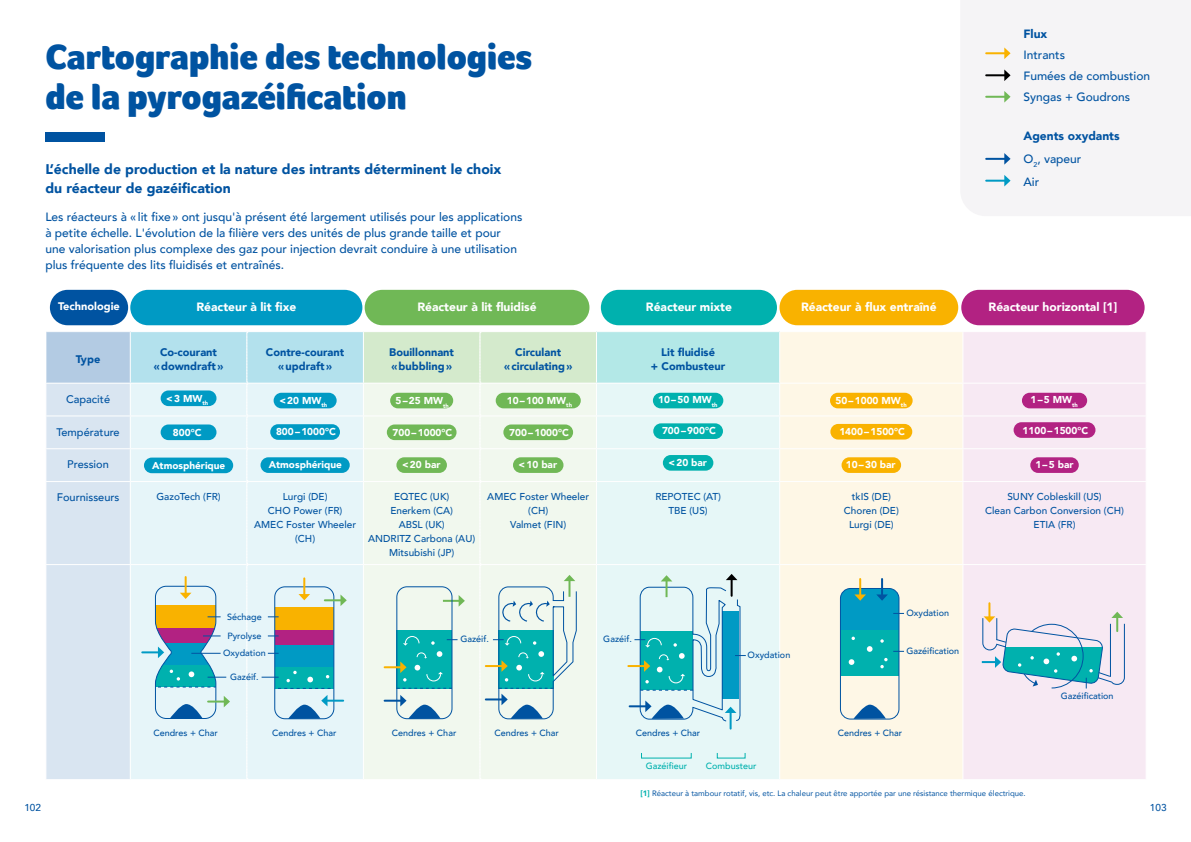
<style>
.page{position:relative;width:1191px;height:842px;background:#fff}
.page>*{position:absolute;margin:0;border:0;box-sizing:border-box;transform-origin:0 0}
.t1{font:900 36px/40px "Foco Trial";color:#0053a1}
.t2{font:900 14px/19px "Avenir";color:#0053a1}
.t3{font:500 12px/16px "Avenir";color:#0053a1}
.t4{font:900 12px "Avenir";color:#fff}
.t5{font:900 12px "Avenir";color:#0053a1}
.t6{font:900 11px/14px "Avenir";color:#0053a1;text-align:center}
.t7{font:500 11px "Avenir";color:#0053a1}
.t8{font:900 11px "Avenir";color:#fff}
.t9{font:500 10px/14px "Avenir";color:#0053a1;text-align:center}
.t10{font:900 10px "Avenir";color:#fff}
.t11{font:500 9px/19.1px "Avenir";color:#0053a1}
.t12{font:500 9px "Avenir";color:#00b1ae}
.t13{font:7.8px "Avenir";color:#0053a1}
.s1{font-weight:900;color:#00b1ae}
</style>
<div class="page">
<div style="left:596px;top:332px;width:183px;height:51px;background:#b3e8e7"></div>
<div style="left:780px;top:332px;width:182px;height:447px;background:#fef7e6"></div>
<div style="left:963px;top:332px;width:182px;height:447px;background:#f7e9f3"></div>
<div style="left:597px;top:384px;width:182px;height:395px;background:#e6f7f7"></div>
<hr style="left:596px;top:332px;width:1px;height:51px;background:#fff">
<hr style="left:779px;top:383px;width:184px;height:1px;background:#fff">
<hr style="left:963px;top:383px;width:183px;height:1px;background:#fff">
<hr style="left:596px;top:415px;width:183px;height:1px;background:#fff">
<hr style="left:779px;top:415px;width:184px;height:1px;background:#fff">
<hr style="left:963px;top:415px;width:183px;height:1px;background:#fff">
<hr style="left:596px;top:448px;width:183px;height:1px;background:#fff">
<hr style="left:779px;top:448px;width:184px;height:1px;background:#fff">
<hr style="left:963px;top:448px;width:183px;height:1px;background:#fff">
<hr style="left:596px;top:481px;width:183px;height:1px;background:#fff">
<hr style="left:779px;top:481px;width:184px;height:1px;background:#fff">
<hr style="left:963px;top:481px;width:183px;height:1px;background:#fff">
<hr style="left:596px;top:564px;width:183px;height:1px;background:#fff">
<hr style="left:779px;top:564px;width:184px;height:1px;background:#fff">
<hr style="left:963px;top:564px;width:183px;height:1px;background:#fff">
<div style="left:653px;top:393px;width:70px;height:15px;background:#00b1ae;border-radius:8px"></div>
<div style="left:830px;top:393px;width:82px;height:15px;background:#f9b200;border-radius:8px"></div>
<div style="left:1022px;top:393px;width:65px;height:15px;background:#b22282;border-radius:8px"></div>
<div style="left:653px;top:423px;width:70px;height:16px;background:#00b1ae;border-radius:8px"></div>
<div style="left:830px;top:424px;width:82px;height:15px;background:#f9b200;border-radius:8px"></div>
<div style="left:1013px;top:422px;width:82px;height:16px;background:#b22282;border-radius:8px"></div>
<div style="left:663px;top:455px;width:50px;height:16px;background:#00b1ae;border-radius:8px"></div>
<div style="left:841px;top:457px;width:60px;height:16px;background:#f9b200;border-radius:8px"></div>
<div style="left:1030px;top:457px;width:48px;height:16px;background:#b22282;border-radius:8px"></div>
<div style="left:45px;top:132px;width:60px;height:10px;background:#0053a1"></div>
<div style="left:50px;top:290px;width:78px;height:35px;background:#0053a1;border-radius:18px"></div>
<div style="left:130px;top:290px;width:232px;height:35px;background:#009ac4;border-radius:18px"></div>
<div style="left:365px;top:290px;width:224px;height:35px;background:#70b856;border-radius:18px"></div>
<svg style="left:46px;top:332px;width:550px;height:447px;background:#cfe6e4"></svg>
<div style="left:779px;top:290px;width:179px;height:35px;background:#f9b200;border-radius:18px"></div>
<svg style="left:853px;top:705px;width:33px;height:12px"></svg>
<div style="left:840px;top:588px;width:59px;height:42px;background:#009ac4"></div>
<div style="left:840px;top:630px;width:59px;height:46px;background:#00b1ae"></div>
<div style="left:840px;top:588px;width:59px;height:131px;border:1px solid #0053a1;border-radius:10px"></div>
<svg style="left:876px;top:579px;width:12px;height:22px"></svg>
<svg style="left:854px;top:579px;width:12px;height:22px"></svg>
<div style="left:961px;top:0;width:230px;height:216px;background:#f5f4f6"></div>
<hr style="left:986px;top:96px;width:20px;height:2px;background:#70b856">
<svg style="left:1004px;top:91px;width:6px;height:12px"></svg>
<hr style="left:986px;top:74px;width:20px;height:2px;background:#000">
<svg style="left:1004px;top:69px;width:6px;height:12px"></svg>
<hr style="left:986px;top:158px;width:20px;height:2px;background:#0053a1">
<svg style="left:1004px;top:153px;width:6px;height:12px"></svg>
<hr style="left:986px;top:180px;width:20px;height:2px;background:#009ac4">
<svg style="left:1004px;top:175px;width:6px;height:11px"></svg>
<div style="left:601px;top:290px;width:176px;height:35px;background:#00b1ae;border-radius:18px"></div>
<div style="left:961px;top:290px;width:183px;height:35px;background:#b22282;border-radius:18px"></div>
<hr style="left:986px;top:52px;width:20px;height:2px;background:#f9b200">
<svg style="left:1004px;top:47px;width:6px;height:12px"></svg>
<svg style="left:851px;top:637px;width:4px;height:3px"></svg>
<svg style="left:880px;top:658px;width:7px;height:10px"></svg>
<svg style="left:867px;top:646px;width:5px;height:6px"></svg>
<svg style="left:848px;top:659px;width:6px;height:6px"></svg>
<svg style="left:628px;top:574px;width:118px;height:155px;background:#9bd5dd"></svg>
<svg style="left:981px;top:603px;width:144px;height:86px;background:#b0d3dd"></svg>
<h1 class="t1" style="left:45px;top:37px;width:488px">Cartographie des technologies de la pyrogazéification</h1>
<p class="t2" style="left:45px;top:159px;width:457px">L’échelle de production et la nature des intrants déterminent le choix du réacteur de gazéification</p>
<p class="t3" style="left:45px;top:208px;width:478px">Les réacteurs à «lit fixe» ont jusqu'à présent été largement utilisés pour les applications à petite échelle. L'évolution de la filière vers des unités de plus grande taille et pour une valorisation plus complexe des gaz pour injection devrait conduire à une utilisation plus fréquente des lits fluidisés et entraînés.</p>
<p class="t8" style="left:58px;top:297px;width:63px">Technologie</p>
<p class="t4" style="left:196px;top:297px;width:101px">Réacteur à lit fixe</p>
<p class="t4" style="left:417px;top:297px;width:121px">Réacteur à lit fluidisé</p>
<p class="t5" style="left:1023px;top:23px;width:25px">Flux</p>
<p class="t3" style="left:1023px;top:46px;width:43px">Intrants</p>
<p class="t3" style="left:1023px;top:67px;width:128px">Fumées de combustion</p>
<p class="t3" style="left:1023px;top:88px;width:108px">Syngas + Goudrons</p>
<p class="t5" style="left:1023px;top:126px;width:98px">Agents oxydants</p>
<p class="t3" style="left:1023px;top:150px;width:59px">O<sub>2</sub>, vapeur</p>
<p class="t3" style="left:1023px;top:173px;width:17px">Air</p>
<p class="t4" style="left:801px;top:297px;width:137px">Réacteur à flux entraîné</p>
<p class="t4" style="left:646px;top:297px;width:87px">Réacteur mixte</p>
<p class="t4" style="left:988px;top:297px;width:130px">Réacteur horizontal [1]</p>
<p class="t6" style="left:76px;top:352px;width:26px">Type</p>
<p class="t6" style="left:154px;top:345px;width:71px">Co-courant «downdraft»</p>
<p class="t6" style="left:266px;top:345px;width:80px">Contre-courant «updraft»</p>
<p class="t6" style="left:389px;top:345px;width:66px;text-align:left">Bouillonnant «bubbling»</p>
<p class="t6" style="left:504px;top:345px;width:69px">Circulant «circulating»</p>
<p class="t6" style="left:651px;top:345px;width:76px">Lit fluidisé<br>+ Combusteur</p>
<p class="t7" style="left:66px;top:389px;width:46px">Capacité</p>
<p class="t10" style="left:166px;top:389px;width:43px">&lt;3 MW<sub>th</sub></p>
<p class="t10" style="left:279px;top:392px;width:49px">&lt;20 MW<sub>th</sub></p>
<p class="t10" style="left:395px;top:392px;width:55px">5–25 MW<sub>th</sub></p>
<p class="t10" style="left:507px;top:392px;width:67px">10–100 MW<sub>th</sub></p>
<p class="t10" style="left:658px;top:391px;width:61px">10–50 MW<sub>th</sub></p>
<p class="t10" style="left:835px;top:392px;width:73px">50–1000 MW<sub>th</sub></p>
<p class="t10" style="left:1030px;top:391px;width:49px">1–5 MW<sub>th</sub></p>
<p class="t7" style="left:56px;top:422px;width:65px">Température</p>
<p class="t10" style="left:173px;top:423px;width:30px">800°C</p>
<p class="t10" style="left:276px;top:423px;width:61px">800–1000°C</p>
<p class="t10" style="left:392px;top:424px;width:61px">700–1000°C</p>
<p class="t10" style="left:509px;top:424px;width:61px">700–1000°C</p>
<p class="t10" style="left:662px;top:422px;width:55px">700–900°C</p>
<p class="t10" style="left:839px;top:423px;width:67px">1400–1500°C</p>
<p class="t10" style="left:1022px;top:421px;width:67px">1100–1500°C</p>
<p class="t7" style="left:67px;top:455px;width:43px">Pression</p>
<p class="t10" style="left:152px;top:457px;width:75px">Atmosphérique</p>
<p class="t10" style="left:269px;top:456px;width:75px">Atmosphérique</p>
<p class="t10" style="left:402px;top:456px;width:40px">&lt;20 bar</p>
<p class="t10" style="left:518px;top:456px;width:40px">&lt;10 bar</p>
<p class="t10" style="left:668px;top:454px;width:40px">&lt;20 bar</p>
<p class="t10" style="left:845px;top:456px;width:51px">10–30 bar</p>
<p class="t10" style="left:1035px;top:456px;width:40px">1–5 bar</p>
<p class="t7" style="left:57px;top:488px;width:64px">Fournisseurs</p>
<p class="t9" style="left:156px;top:489px;width:66px">GazoTech (FR)</p>
<p class="t9" style="left:254px;top:489px;width:103px">Lurgi (DE)<br>CHO Power (FR)<br>AMEC Foster Wheeler (CH)</p>
<p class="t9" style="left:368px;top:489px;width:108px">EQTEC (UK)<br>Enerkem (CA)<br>ABSL (UK)<br>ANDRITZ Carbona (AU)<br>Mitsubishi (JP)</p>
<p class="t9" style="left:487px;top:489px;width:103px">AMEC Foster Wheeler (CH)<br>Valmet (FIN)</p>
<p class="t9" style="left:655px;top:489px;width:67px">REPOTEC (AT)<br>TBE (US)</p>
<p class="t9" style="left:844px;top:489px;width:57px">tkIS (DE)<br>Choren (DE)<br>Lurgi (DE)</p>
<p class="t9" style="left:985px;top:489px;width:140px">SUNY Cobleskill (US)<br>Clean Carbon Conversion (CH)<br>ETIA (FR)</p>
<p class="t11" style="left:227px;top:606px;width:36px">Séchage<br>Pyrolyse</p>
<p class="t11" style="left:223px;top:643px;width:44px">Oxydation</p>
<p class="t11" style="left:460px;top:629px;width:30px">Gazéif.</p>
<p class="t11" style="left:603px;top:629px;width:30px">Gazéif.</p>
<p class="t11" style="left:747px;top:645px;width:44px">Oxydation</p>
<p class="t11" style="left:906px;top:603px;width:44px">Oxydation</p>
<p class="t11" style="left:906px;top:641px;width:54px">Gazéification</p>
<p class="t11" style="left:230px;top:667px;width:30px">Gazéif.</p>
<p class="t11" style="left:1060px;top:685px;width:54px">Gazéification</p>
<p class="t11" style="left:153px;top:723px;width:66px">Cendres + Char</p>
<p class="t11" style="left:272px;top:723px;width:66px">Cendres + Char</p>
<p class="t11" style="left:392px;top:723px;width:66px">Cendres + Char</p>
<p class="t11" style="left:494px;top:723px;width:66px">Cendres + Char</p>
<p class="t11" style="left:636px;top:723px;width:66px">Cendres + Char</p>
<p class="t12" style="left:645px;top:758px;width:43px">Gazéifieur</p>
<p class="t12" style="left:706px;top:758px;width:52px">Combusteur</p>
<p class="t11" style="left:838px;top:723px;width:66px">Cendres + Char</p>
<p class="t13" style="left:640px;top:787px;width:387px"><span class="s1">[1]</span> Réacteur à tambour rotatif, vis, etc. La chaleur peut être apportée par une résistance thermique électrique.</p>
<p class="t9" style="left:24px;top:800px;width:18px">102</p>
<p class="t9" style="left:1149px;top:800px;width:18px">103</p>
</div>
